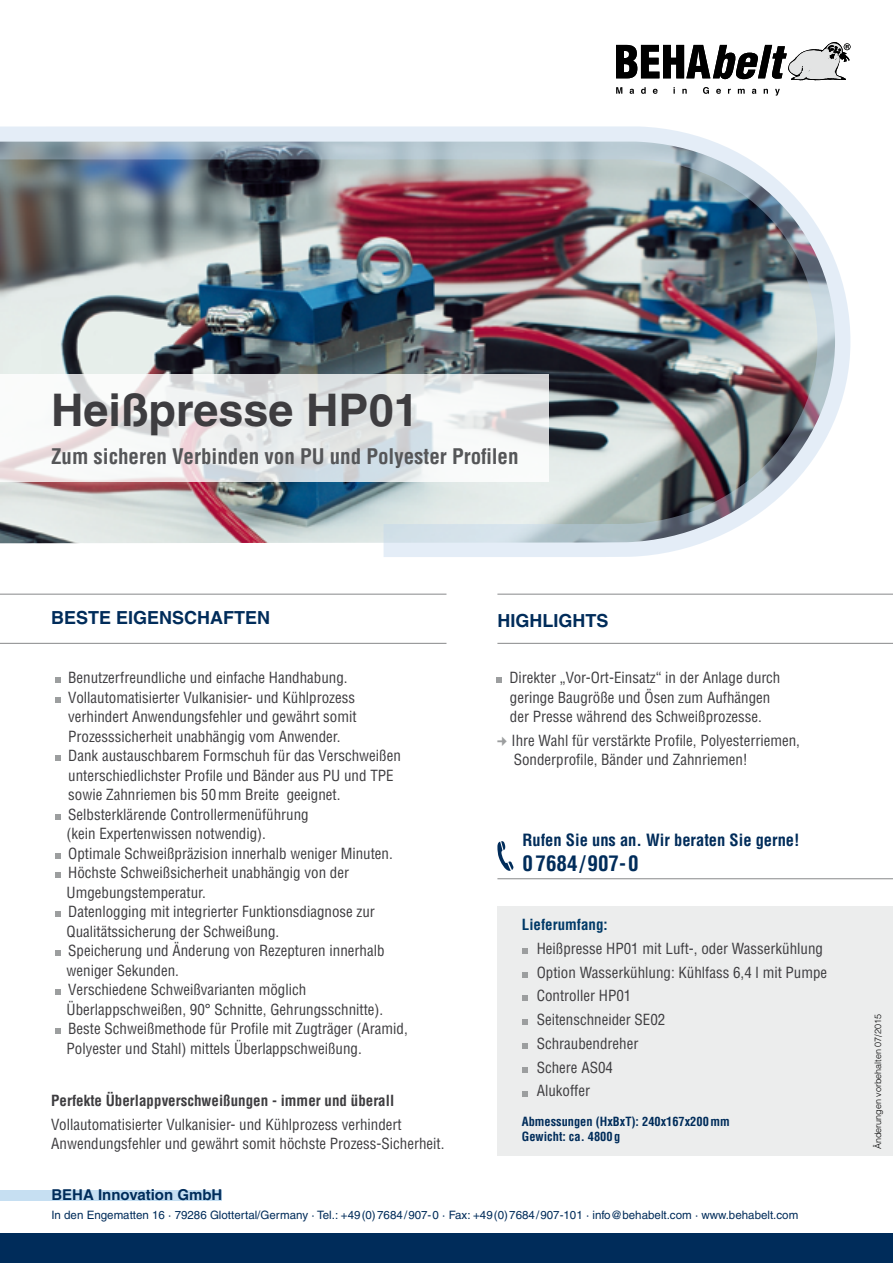
<style>
.page{position:relative;width:893px;height:1263px;background:#fff}
.page>*{position:absolute;margin:0;border:0;box-sizing:border-box;transform-origin:0 0}
.t1{font:700 45px "Helvetica LT";color:#3e3d40}
.t2{font:700 condensed 21px "Helvetica LT";color:#555658}
.t3{font:700 condensed 21px "Helvetica LT";color:#002c5a}
.t4{font:700 18px "Helvetica LT";color:#002c5a}
.t5{font:700 condensed 16.5px "Helvetica LT";color:#002c5a}
.t6{font:condensed 15px/19.5px "Helvetica LT";color:#3e3d40}
.t7{font:700 condensed 15px "Helvetica LT";color:#3e3d40}
.t8{font:700 15px "Helvetica LT";color:#002c5a}
.t9{font:700 condensed 15px "Helvetica LT";color:#003967}
.t10{font:700 condensed 12.3px/15px "Helvetica LT";color:#002c5a}
.t11{font:11.55px "Helvetica LT";color:#002c5a}
.t12{font:300 9px "Helvetica LT";color:#000}
</style>
<div class="page">
<div style="left:497px;top:907px;width:396px;height:249px;background:#eceded"></div>
<img style="left:0;top:126px;width:851px;height:431px">
<svg style="left:0;top:374px;width:548px;height:107px"></svg>
<svg style="left:616px;top:43px;width:234px;height:37px"></svg>
<svg style="left:616px;top:87px;width:6px;height:7px"></svg>
<svg style="left:630px;top:89px;width:4px;height:5px"></svg>
<svg style="left:641px;top:87px;width:5px;height:7px"></svg>
<svg style="left:653px;top:89px;width:5px;height:5px"></svg>
<svg style="left:673px;top:87px;width:2px;height:7px"></svg>
<svg style="left:682px;top:89px;width:5px;height:5px"></svg>
<svg style="left:703px;top:87px;width:6px;height:7px"></svg>
<svg style="left:716px;top:89px;width:5px;height:5px"></svg>
<svg style="left:738px;top:89px;width:7px;height:5px"></svg>
<svg style="left:752px;top:89px;width:4px;height:5px"></svg>
<svg style="left:764px;top:89px;width:4px;height:5px"></svg>
<svg style="left:775px;top:89px;width:5px;height:7px"></svg>
<svg style="left:496px;top:677px;width:6px;height:6px"></svg>
<svg style="left:55px;top:677px;width:6px;height:6px"></svg>
<svg style="left:55px;top:697px;width:6px;height:5px"></svg>
<svg style="left:55px;top:755px;width:6px;height:6px"></svg>
<svg style="left:55px;top:814px;width:6px;height:5px"></svg>
<svg style="left:55px;top:853px;width:6px;height:5px"></svg>
<svg style="left:55px;top:872px;width:6px;height:6px"></svg>
<svg style="left:55px;top:911px;width:6px;height:6px"></svg>
<svg style="left:55px;top:950px;width:6px;height:6px"></svg>
<svg style="left:55px;top:989px;width:6px;height:6px"></svg>
<svg style="left:55px;top:1028px;width:6px;height:6px"></svg>
<div style="left:0;top:1189px;width:221px;height:11px;background:#c6dff2"></div>
<div style="left:0;top:1233px;width:893px;height:30px;background:#002c5a"></div>
<svg style="left:522px;top:948px;width:5px;height:5px"></svg>
<svg style="left:522px;top:972px;width:5px;height:5px"></svg>
<svg style="left:522px;top:995px;width:5px;height:5px"></svg>
<svg style="left:522px;top:1019px;width:5px;height:6px"></svg>
<svg style="left:522px;top:1043px;width:5px;height:6px"></svg>
<svg style="left:522px;top:1067px;width:5px;height:5px"></svg>
<svg style="left:522px;top:1091px;width:5px;height:5px"></svg>
<hr style="left:497px;top:878px;width:396px;height:1px;background:#87888a">
<svg style="left:497px;top:841px;width:17px;height:30px"></svg>
<hr style="left:497px;top:643px;width:396px;height:1px;background:#87888a">
<hr style="left:0;top:643px;width:446px;height:1px;background:#87888a">
<hr style="left:497px;top:594px;width:396px;height:1px;background:#87888a">
<hr style="left:0;top:594px;width:446px;height:1px;background:#87888a">
<h1 class="t1" style="left:51px;top:383px;width:369px">Heißpresse HP01</h1>
<h2 class="t2" style="left:51px;top:444px;width:469px">Zum sicheren Verbinden von PU und Polyester Profilen</h2>
<p class="t4" style="left:51px;top:606px;width:221px">BESTE EIGENSCHAFTEN</p>
<p class="t4" style="left:497px;top:610px;width:113px">HIGHLIGHTS</p>
<p class="t6" style="left:67px;top:668px;width:343px">Benutzerfreundliche und einfache Handhabung.<br>Vollautomatisierter Vulkanisier- und Kühlprozess verhindert Anwendungsfehler und gewährt somit Prozesssicherheit unabhängig vom Anwender.<br>Dank austauschbarem Formschuh für das Verschweißen unterschiedlichster Profile und Bänder aus PU und TPE sowie Zahnriemen bis 50mm Breite geeignet.<br>Selbsterklärende Controllermenüführung<br>(kein Expertenwissen notwendig).<br>Optimale Schweißpräzision innerhalb weniger Minuten.<br>Höchste Schweißsicherheit unabhängig von der Umgebungstemperatur.<br>Datenlogging mit integrierter Funktionsdiagnose zur Qualitätssicherung der Schweißung.<br>Speicherung und Änderung von Rezepturen innerhalb weniger Sekunden.<br>Verschiedene Schweißvarianten möglich Überlappschweißen, 90° Schnitte, Gehrungsschnitte).<br>Beste Schweißmethode für Profile mit Zugträger (Aramid, Polyester und Stahl) mittels Überlappschweißung.</p>
<p class="t7" style="left:51px;top:1091px;width:344px">Perfekte Überlappverschweißungen - immer und überall</p>
<p class="t6" style="left:51px;top:1114px;width:395px">Vollautomatisierter Vulkanisier- und Kühlprozess verhindert<br>Anwendungsfehler und gewährt somit höchste Prozess-Sicherheit.</p>
<p class="t6" style="left:509px;top:668px;width:272px">Direkter „Vor-Ort-Einsatz“ in der Anlage durch geringe Baugröße und Ösen zum Aufhängen der Presse während des Schweißprozesse.</p>
<p class="t6" style="left:512px;top:730px;width:290px">Ihre Wahl für verstärkte Profile, Polyesterriemen,<br>Sonderprofile, Bänder und Zahnriemen!</p>
<p class="t5" style="left:522px;top:829px;width:279px">Rufen Sie uns an. Wir beraten Sie gerne!</p>
<h2 class="t3" style="left:522px;top:850px;width:118px">0 7684/907-0</h2>
<p class="t9" style="left:522px;top:915px;width:87px">Lieferumfang:</p>
<p class="t6" style="left:537px;top:936px;width:292px;line-height:23.7px">Heißpresse HP01 mit Luft-, oder Wasserkühlung<br>Option Wasserkühlung: Kühlfass 6,4 l mit Pumpe<br>Controller HP01<br>Seitenschneider SE02<br>Schraubendreher<br>Schere AS04<br>Alukoffer</p>
<p class="t10" style="left:522px;top:1114px;width:209px">Abmessungen (HxBxT): 240x167x200mm<br>Gewicht: ca. 4800 g</p>
<p class="t8" style="left:51px;top:1186px;width:173px">BEHA Innovation GmbH</p>
<p class="t11" style="left:51px;top:1208px;width:748px">In den Engematten 16 · 79286 Glottertal/Germany · Tel.: +49(0)7684/907-0 · Fax: +49(0)7684/907-101 · info@behabelt.com · www.behabelt.com</p>
<p class="t12" style="left:872px;top:1149px;width:137px;rotate:-90deg">Änderungen vorbehalten 07/2015</p>
</div>
